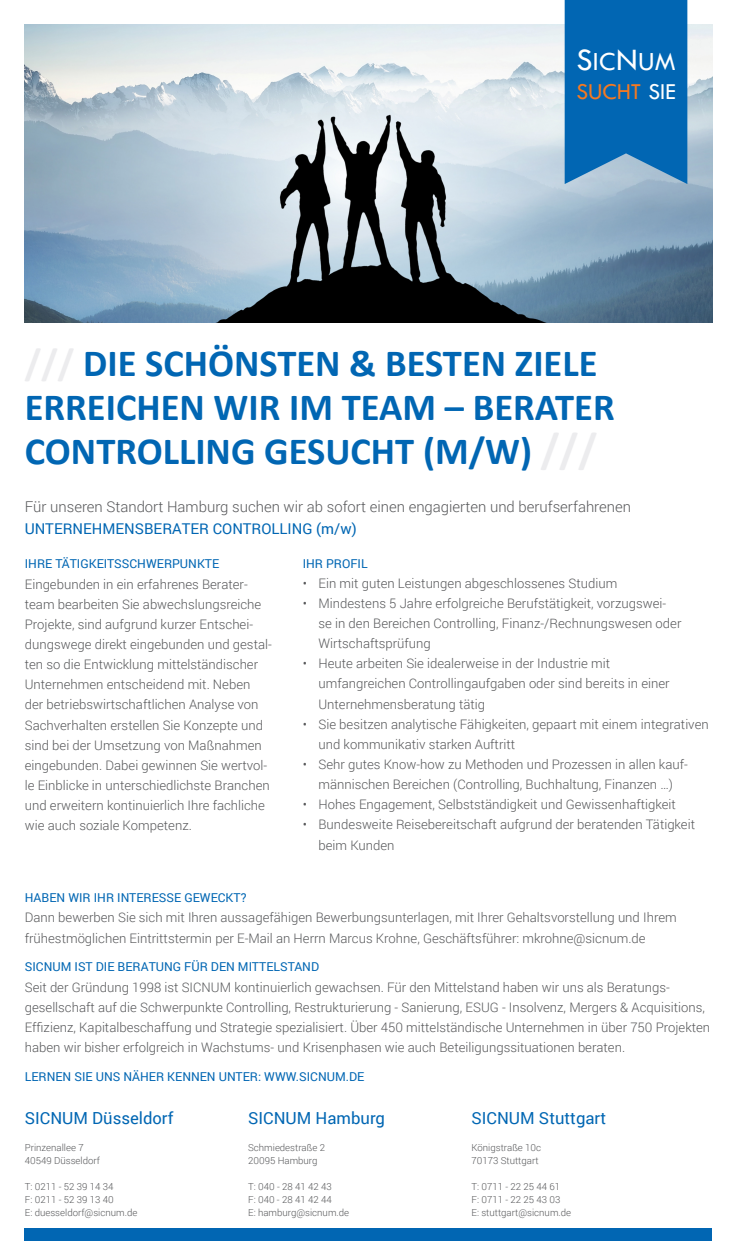
<style>
.page{position:relative;width:737px;height:1241px;background:#fff}
.page>*{position:absolute;margin:0;border:0;box-sizing:border-box;transform-origin:0 0}
.t1{font:700 38.5px "Calibri";color:#0166b3}
.t2{font:27.12px "Tw Cen";color:#fff}
.t3{font:23.62px "Tw Cen";color:#f47921}
.t4{font:16.62px "Roboto";color:#0166b3}
.t5{font:300 14.88px "Roboto";color:#57585a}
.t6{font:14.88px "Roboto";color:#0166b3}
.t7{font:300 13.12px/20.1px "Roboto";color:#57585a}
.t8{font:12.25px "Roboto";color:#0166b3}
.t9{font:300 9.62px "Roboto";color:#57585a}
.s1{font-size:32.38px}
.s2{color:#fff}
.s3{color:#ececee}
.s4{font-size:43.75px;color:#ececee}
</style>
<div class="page">
<img style="left:25px;top:25px;width:687px;height:297px">
<div style="left:25px;top:1228px;width:687px;height:12px;background:#0166b3"></div>
<svg style="left:564px;top:0;width:123px;height:184px;background:#106eb6"></svg>
<h2 class="t2" style="left:576px;top:45px;width:101px"><span class="s1">S</span>IC<span class="s1">N</span>UM</h2>
<h3 class="t3" style="left:576px;top:77px;width:101px">SUCHT <span class="s2">SIE</span></h3>
<p class="t1" style="left:25px;top:339px;width:574px"><span class="s3">///</span> DIE SCHÖNSTEN &amp; BESTEN ZIELE</p>
<p class="t1" style="left:25px;top:382px;width:591px">ERREICHEN WIR IM TEAM – BERATER</p>
<p class="t1" style="left:25px;top:426px;width:574px">CONTROLLING GESUCHT (M/W) <span class="s4">///</span></p>
<p class="t5" style="left:25px;top:496px;width:608px">Für unseren Standort Hamburg suchen wir ab sofort einen engagierten und berufserfahrenen</p>
<p class="t6" style="left:25px;top:518px;width:333px">UNTERNEHMENSBERATER CONTROLLING (m/w)</p>
<p class="t8" style="left:25px;top:555px;width:196px">IHRE TÄTIGKEITSSCHWERPUNKTE</p>
<p class="t7" style="left:25px;top:573px;width:248px">Eingebunden in ein erfahrenes Berater&shy;team bearbeiten Sie abwechslungsreiche Projekte, sind aufgrund kurzer Entschei&shy;dungswege direkt eingebunden und gestal&shy;ten so die Entwicklung mittelständischer Unternehmen entscheidend mit. Neben der betriebswirtschaftlichen Analyse von Sachverhalten erstellen Sie Konzepte und sind bei der Umsetzung von Maßnahmen eingebunden. Dabei gewinnen Sie wertvol&shy;le Einblicke in unterschiedlichste Branchen und erweitern kontinuierlich Ihre fachliche wie auch soziale Kompetenz.</p>
<p class="t8" style="left:303px;top:554px;width:66px">IHR PROFIL</p>
<p class="t7" style="left:303px;top:572px;width:316px">• Ein mit guten Leistungen abgeschlossenes Studium</p>
<p class="t7" style="left:318px;top:592px;width:364px;text-indent:-16px">• Mindestens 5 Jahre erfolgreiche Berufstätigkeit, vorzugswei&shy;se in den Bereichen Controlling, Finanz-/Rechnungswesen oder<br>Wirtschaftsprüfung</p>
<p class="t7" style="left:318px;top:653px;width:353px;text-indent:-16px">• Heute arbeiten Sie idealerweise in der Industrie mit umfangreichen Controllingaufgaben oder sind bereits in einer<br>Unternehmensberatung tätig</p>
<p class="t7" style="left:318px;top:713px;width:392px;text-indent:-16px">• Sie besitzen analytische Fähigkeiten, gepaart mit einem integrativen und kommunikativ starken Auftritt</p>
<p class="t7" style="left:303px;top:753px;width:386px;text-align:center">• Sehr gutes Know-how zu Methoden und Prozessen in allen kauf&shy;männischen Bereichen (Controlling, Buchhaltung, Finanzen …)</p>
<p class="t7" style="left:303px;top:794px;width:374px">• Hohes Engagement, Selbstständigkeit und Gewissenhaftigkeit</p>
<p class="t7" style="left:318px;top:814px;width:378px;text-indent:-16px">• Bundesweite Reisebereitschaft aufgrund der beratenden Tätigkeit beim Kunden</p>
<p class="t8" style="left:25px;top:889px;width:223px">HABEN WIR IHR INTERESSE GEWECKT?</p>
<p class="t7" style="left:25px;top:907px;width:653px">Dann bewerben Sie sich mit Ihren aussagefähigen Bewerbungsunterlagen, mit Ihrer Gehaltsvorstellung und Ihrem</p>
<p class="t7" style="left:25px;top:927px;width:622px">frühestmöglichen Eintrittstermin per E-Mail an Herrn Marcus Krohne, Geschäftsführer: mkrohne@sicnum.de</p>
<p class="t8" style="left:25px;top:958px;width:296px">SICNUM IST DIE BERATUNG FÜR DEN MITTELSTAND</p>
<p class="t7" style="left:25px;top:976px;width:646px">Seit der Gründung 1998 ist SICNUM kontinuierlich gewachsen. Für den Mittelstand haben wir uns als Beratungs-</p>
<p class="t7" style="left:25px;top:996px;width:687px">gesellschaft auf die Schwerpunkte Controlling, Restrukturierung - Sanierung, ESUG - Insolvenz, Mergers &amp; Acquisitions,<br>Effizienz, Kapitalbeschaffung und Strategie spezialisiert. Über 450 mittelständische Unternehmen in über 750 Projekten haben wir bisher erfolgreich in Wachstums- und Krisenphasen wie auch Beteiligungssituationen beraten.</p>
<p class="t8" style="left:25px;top:1067px;width:341px">LERNEN SIE UNS NÄHER KENNEN UNTER: WWW.SICNUM.DE</p>
<p class="t4" style="left:248px;top:1106px;width:138px">SICNUM Hamburg</p>
<p class="t9" style="left:248px;top:1140px;width:78px">Schmiedestraße 2</p>
<p class="t9" style="left:248px;top:1153px;width:71px">20095 Hamburg</p>
<p class="t9" style="left:248px;top:1179px;width:85px">T: 040 - 28 41 42 43</p>
<p class="t9" style="left:248px;top:1192px;width:85px">F: 040 - 28 41 42 44</p>
<p class="t9" style="left:248px;top:1205px;width:102px">E: hamburg@sicnum.de</p>
<p class="t4" style="left:25px;top:1106px;width:150px">SICNUM Düsseldorf</p>
<p class="t9" style="left:25px;top:1140px;width:60px">Prinzenallee 7</p>
<p class="t9" style="left:25px;top:1153px;width:77px">40549 Düsseldorf</p>
<p class="t9" style="left:25px;top:1179px;width:90px">T: 0211 - 52 39 14 34</p>
<p class="t9" style="left:25px;top:1192px;width:90px">F: 0211 - 52 39 13 40</p>
<p class="t9" style="left:25px;top:1205px;width:114px">E: duesseldorf@sicnum.de</p>
<p class="t4" style="left:471px;top:1106px;width:136px">SICNUM Stuttgart</p>
<p class="t9" style="left:471px;top:1140px;width:71px">Königstraße 10c</p>
<p class="t9" style="left:471px;top:1153px;width:69px">70173 Stuttgart</p>
<p class="t9" style="left:471px;top:1179px;width:90px">T: 0711 - 22 25 44 61</p>
<p class="t9" style="left:471px;top:1192px;width:90px">F: 0711 - 22 25 43 03</p>
<p class="t9" style="left:471px;top:1205px;width:101px">E: stuttgart@sicnum.de</p>
</div>
